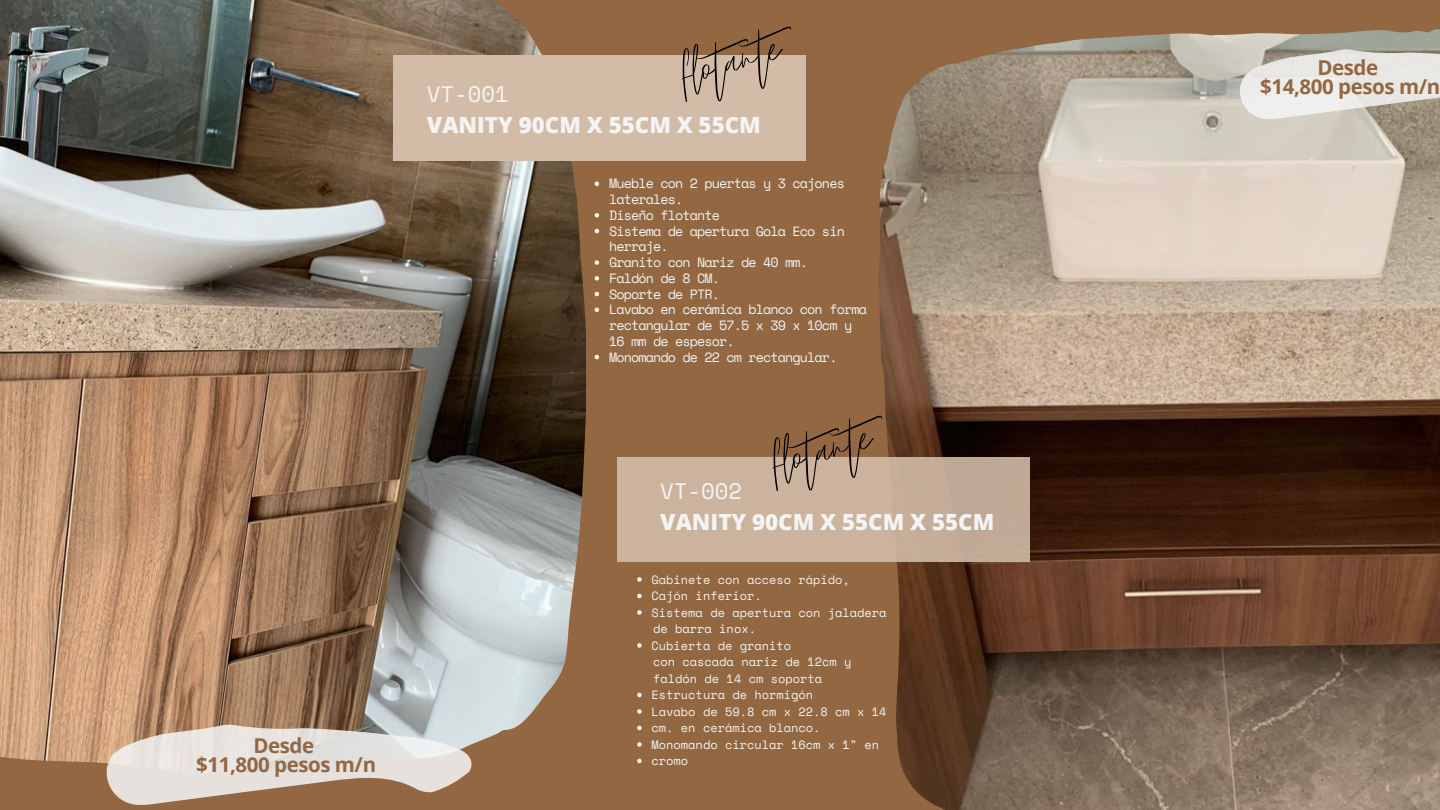
<style>
.page{position:relative;width:1440px;height:810px;background:#926742}
.page>*{position:absolute;margin:0;border:0;box-sizing:border-box;transform-origin:0 0}
.t1{font:82.5px "Emitha Script";color:#000}
.t2{font:800 22.3px "Open Sans";color:#f4f4f4}
.t3{font:22.3px "Space Mono";color:#f4f4f4}
.t4{font:700 20.5px/18.8px "Open Sans";letter-spacing:-.02em;color:#926742;text-align:center}
.t5{font:13.4px/15.8px "Space Mono";letter-spacing:-.065em;color:#f4f4f4}
.t6{font:12px/16.5px "Space Mono";color:#f4f4f4}
</style>
<div class="page">
<img style="left:878px;top:29px;width:562px;height:781px">
<img style="left:0;top:0;width:586px;height:773px">
<div style="left:393px;top:56px;width:413px;height:104px;background:#d2bca8"></div>
<div style="left:617px;top:457px;width:413px;height:105px;background:linear-gradient(to right,#cfb69f,#c1aa97)"></div>
<svg style="left:595px;top:182px;width:4px;height:4px"></svg>
<svg style="left:595px;top:213px;width:4px;height:5px"></svg>
<svg style="left:595px;top:229px;width:4px;height:4px"></svg>
<svg style="left:595px;top:260px;width:4px;height:5px"></svg>
<svg style="left:595px;top:276px;width:4px;height:5px"></svg>
<svg style="left:595px;top:292px;width:4px;height:4px"></svg>
<svg style="left:595px;top:308px;width:4px;height:4px"></svg>
<svg style="left:595px;top:355px;width:4px;height:4px"></svg>
<svg style="left:637px;top:577px;width:5px;height:5px"></svg>
<svg style="left:637px;top:594px;width:5px;height:4px"></svg>
<svg style="left:637px;top:610px;width:5px;height:5px"></svg>
<svg style="left:637px;top:643px;width:5px;height:5px"></svg>
<svg style="left:637px;top:693px;width:5px;height:4px"></svg>
<svg style="left:637px;top:709px;width:5px;height:5px"></svg>
<svg style="left:637px;top:726px;width:5px;height:4px"></svg>
<svg style="left:637px;top:742px;width:5px;height:5px"></svg>
<svg style="left:637px;top:759px;width:5px;height:4px"></svg>
<svg style="left:107px;top:724px;width:364px;height:81px"></svg>
<svg style="left:1240px;top:49px;width:200px;height:70px;background:#dbd9d3"></svg>
<h3 class="t4" style="left:196px;top:736px;width:181px">Desde<br>$11,800 pesos m/n</h3>
<h1 class="t1" style="left:669px;top:33px;width:105px;rotate:-16deg">flotante</h1>
<h2 class="t3" style="left:427px;top:77px;width:83px">VT-001</h2>
<h2 class="t2" style="left:427px;top:109px;width:336px">VANITY 90CM X 55CM X 55CM</h2>
<p class="t5" style="left:609px;top:175px;width:259px">Mueble con 2 puertas y 3 cajones laterales.<br>Diseño flotante<br>Sistema de apertura Gola Eco sin herraje.<br>Granito con Nariz de 40 mm.<br>Faldón de 8 CM.<br>Soporte de PTR.<br>Lavabo en cerámica blanco con forma rectangular de 57.5 x 39 x 10cm y<br>16 mm de espesor.<br>Monomando de 22 cm rectangular.</p>
<h1 class="t1" style="left:760px;top:422px;width:105px;rotate:-16deg">flotante</h1>
<h2 class="t3" style="left:660px;top:474px;width:83px">VT-002</h2>
<h2 class="t2" style="left:660px;top:506px;width:336px">VANITY 90CM X 55CM X 55CM</h2>
<p class="t6" style="left:652px;top:571px;width:237px">Gabinete con acceso rápido,<br>Cajón inferior.<br>Sistema de apertura con jaladera</p>
<p class="t6" style="left:652px;top:637px;width:141px">Cubierta de granito</p>
<p class="t6" style="left:652px;top:687px;width:237px">Estructura de hormigón<br>Lavabo de 59.8 cm x 22.8 cm x 14 cm. en cerámica blanco.<br>Monomando circular 16cm x 1" en cromo</p>
<p class="t6" style="left:653px;top:621px;width:104px">de barra inox.</p>
<p class="t6" style="left:653px;top:654px;width:200px">con cascada nariz de 12cm y faldón de 14 cm soporta</p>
<h3 class="t4" style="left:1260px;top:58px;width:181px">Desde<br>$14,800 pesos m/n</h3>
</div>
